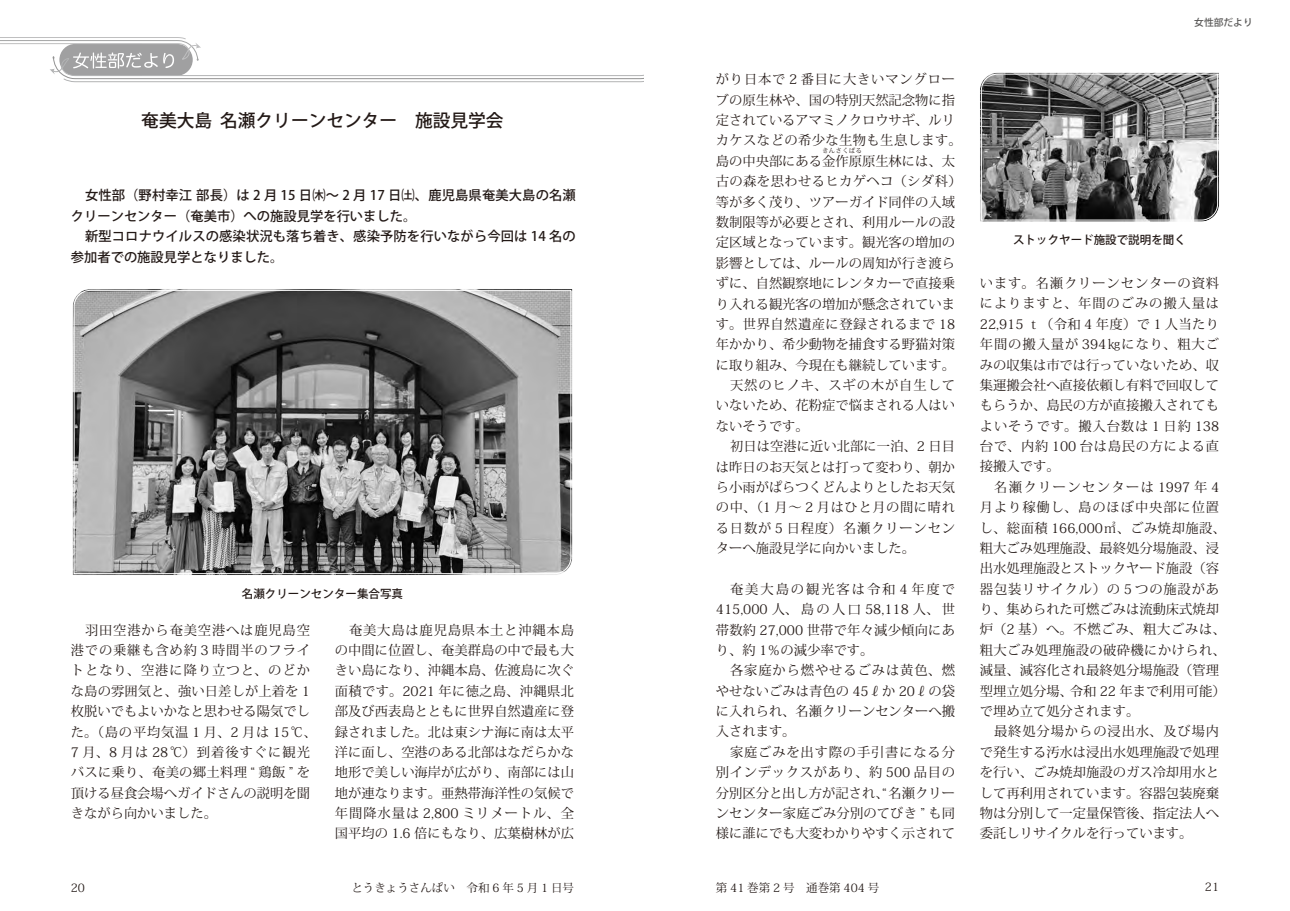
<style>
.page{position:relative;width:1290px;height:911px;background:#fff}
.page>*{position:absolute;margin:0;border:0;box-sizing:border-box;transform-origin:0 0}
.t1{font:500 17.75px "Koz Go Pro";color:#231916}
.t2{font:13.25px/20.4px "Koz Min Pro";color:#231916;text-align:justify}
.t3{font:13.25px/20.4px "Koz Min Pro";letter-spacing:.025em;color:#231916}
.t4{font:500 13.25px/20.4px "Koz Go Pro";letter-spacing:.01em;color:#231916}
.t5{font:13.25px "Koz Min Pro";letter-spacing:.03em;color:#231916}
.t6{font:13.25px "Koz Min Pro";letter-spacing:.035em;color:#231916}
.t7{font:13.25px "Koz Min Pro";letter-spacing:.045em;color:#231916}
.t8{font:13.25px "Koz Min Pro";letter-spacing:.06em;color:#231916}
.t9{font:13.25px "Koz Min Pro";letter-spacing:.065em;color:#231916}
.t10{font:11.5px "Koz Min Pro";color:#231916}
.t11{font:500 11.5px "Koz Go Pro";color:#231916}
.t12{font:500 9.75px "Koz Go Pro";color:#595857}
.t13{font:6.62px "Koz Min Pro";color:#231916}
</style>
<div class="page">
<svg style="left:0;top:37px;width:643px;height:45px"></svg>
<svg style="left:74px;top:290px;width:497px;height:284px;background:#7c7c7c"></svg>
<svg style="left:980px;top:72px;width:239px;height:150px;background:#7b7b7b"></svg>
<h1 class="t1" style="left:141px;top:110px;width:364px">奄美大島 名瀬クリーンセンター　施設見学会</h1>
<p class="t4" style="left:71px;top:186px;width:506px;text-indent:14px">女性部（野村幸江 部長）は 2 月 15 日㈭～ 2 月 17 日㈯、鹿児島県奄美大島の名瀬クリーンセンター（奄美市）への施設見学を行いました。</p>
<p class="t4" style="left:71px;top:227px;width:506px;text-indent:14px">新型コロナウイルスの感染状況も落ち着き、感染予防を行いながら今回は 14 名の参加者での施設見学となりました。</p>
<p class="t11" style="left:242px;top:586px;width:163px">名瀬クリーンセンター集合写真</p>
<p class="t3" style="left:71px;top:619px;width:247px;text-indent:14px">羽田空港から奄美空港へは鹿児島空港での乗継も含め約 3 時間半のフライトとなり、空港に降り立つと、のどかな島の雰囲気と、強い日差しが上着を 1枚脱いでもよいかなと思わせる陽気でした。（島の平均気温 1 月、2 月は 15℃、<br>7 月、8 月は 28℃）到着後すぐに観光バスに乗り、奄美の郷土料理 “ 鶏飯 ” を頂ける昼食会場へガイドさんの説明を聞きながら向かいました。</p>
<p class="t2" style="left:335px;top:619px;width:241px;text-indent:14px">奄美大島は鹿児島県本土と沖縄本島の中間に位置し、奄美群島の中で最も大きい島になり、沖縄本島、佐渡島に次ぐ面積です。2021 年に徳之島、沖縄県北部及び西表島とともに世界自然遺産に登録されました。北は東シナ海に南は太平洋に面し、空港のある北部はなだらかな地形で美しい海岸が広がり、南部には山地が連なります。亜熱帯海洋性の気候で年間降水量は 2,800 ミリメートル、全国平均の 1.6 倍にもなり、広葉樹林が広</p>
<p class="t2" style="left:716px;top:69px;width:247px;text-align:left">がり日本で 2 番目に大きいマングローブの原生林や、国の特別天然記念物に指定されているアマミノクロウサギ、ルリカケスなどの希少な生物も生息します。島の中央部にある金作原原生林には、太</p>
<p class="t13" style="left:822px;top:146px;width:41px">きんさくばる</p>
<p class="t5" style="left:716px;top:172px;width:247px">古の森を思わせるヒカゲヘコ（シダ科）</p>
<p class="t2" style="left:716px;top:191px;width:241px">等が多く茂り、ツアーガイド同伴の入域</p>
<p class="t2" style="left:716px;top:211px;width:241px">数制限等が必要とされ、利用ルールの設</p>
<p class="t2" style="left:716px;top:232px;width:241px">定区域となっています。観光客の増加の</p>
<p class="t2" style="left:716px;top:252px;width:241px">影響としては、ルールの周知が行き渡ら</p>
<p class="t2" style="left:716px;top:273px;width:241px">ずに、自然観察地にレンタカーで直接乗</p>
<p class="t2" style="left:716px;top:293px;width:241px">り入れる観光客の増加が懸念されていま</p>
<p class="t6" style="left:716px;top:315px;width:241px">す。世界自然遺産に登録されるまで 18</p>
<p class="t2" style="left:716px;top:334px;width:241px">年かかり、希少動物を捕食する野猫対策</p>
<p class="t2" style="left:716px;top:354px;width:241px">に取り組み、今現在も継続しています。</p>
<p class="t9" style="left:730px;top:376px;width:227px">天然のヒノキ、スギの木が自生して</p>
<p class="t2" style="left:716px;top:395px;width:241px">いないため、花粉症で悩まされる人はい</p>
<p class="t2" style="left:716px;top:415px;width:95px">ないそうです。</p>
<p class="t2" style="left:730px;top:435px;width:226px">初日は空港に近い北部に一泊、2 日目</p>
<p class="t2" style="left:716px;top:456px;width:241px">は昨日のお天気とは打って変わり、朝か</p>
<p class="t2" style="left:716px;top:476px;width:241px">ら小雨がぱらつくどんよりとしたお天気</p>
<p class="t7" style="left:716px;top:498px;width:241px">の中、（1 月～ 2 月はひと月の間に晴れ</p>
<p class="t8" style="left:716px;top:518px;width:241px">る日数が 5 日程度）名瀬クリーンセン</p>
<p class="t2" style="left:716px;top:537px;width:201px">ターへ施設見学に向かいました。</p>
<p class="t2" style="left:716px;top:578px;width:241px;text-indent:14px">奄美大島の観光客は令和 4 年度で415,000 人、島の人口 58,118 人、世帯数約 27,000 世帯で年々減少傾向にあり、約 1％の減少率です。</p>
<p class="t2" style="left:716px;top:660px;width:241px;text-indent:14px">各家庭から燃やせるごみは黄色、燃やせないごみは青色の 45ℓか 20ℓの袋に入れられ、名瀬クリーンセンターへ搬入されます。</p>
<p class="t2" style="left:716px;top:741px;width:241px;text-indent:14px">家庭ごみを出す際の手引書になる分別インデックスがあり、約 500 品目の分別区分と出し方が記され、“ 名瀬クリーンセンター家庭ごみ分別のてびき ” も同様に誰にでも大変わかりやすく示されて</p>
<p class="t12" style="left:1194px;top:16px;width:60px">女性部だより</p>
<p class="t11" style="left:1013px;top:232px;width:174px">ストックヤード施設で説明を聞く</p>
<p class="t2" style="left:980px;top:272px;width:241px">います。名瀬クリーンセンターの資料によりますと、年間のごみの搬入量は22,915 ｔ（令和 4 年度）で 1 人当たり年間の搬入量が 394㎏になり、粗大ごみの収集は市では行っていないため、収集運搬会社へ直接依頼し有料で回収してもらうか、島民の方が直接搬入されてもよいそうです。搬入台数は 1 日約 138台で、内約 100 台は島民の方による直接搬入です。</p>
<p class="t2" style="left:980px;top:476px;width:247px;text-align:left;text-indent:14px">名瀬クリーンセンターは 1997 年 4月より稼働し、島のほぼ中央部に位置し、総面積 166,000㎡、ごみ焼却施設、粗大ごみ処理施設、最終処分場施設、浸出水処理施設とストックヤード施設（容器包装リサイクル）の５つの施設があり、集められた可燃ごみは流動床式焼却炉（2 基）へ。不燃ごみ、粗大ごみは、粗大ごみ処理施設の破砕機にかけられ、減量、減容化され最終処分場施設（管理型埋立処分場、令和 22 年まで利用可能）で埋め立て処分されます。</p>
<p class="t2" style="left:980px;top:721px;width:241px;text-indent:14px">最終処分場からの浸出水、及び場内で発生する汚水は浸出水処理施設で処理を行い、ごみ焼却施設のガス冷却用水として再利用されています。容器包装廃棄物は分別して一定量保管後、指定法人へ委託しリサイクルを行っています。</p>
<p class="t10" style="left:71px;top:879px;width:16px">20</p>
<p class="t10" style="left:351px;top:879px;width:224px">とうきょうさんぱい　令和 6 年 5 月 1 日号</p>
<p class="t10" style="left:716px;top:879px;width:165px">第 41 巻第 2 号　通巻第 404 号</p>
<p class="t10" style="left:1205px;top:878px;width:16px">21</p>
</div>
